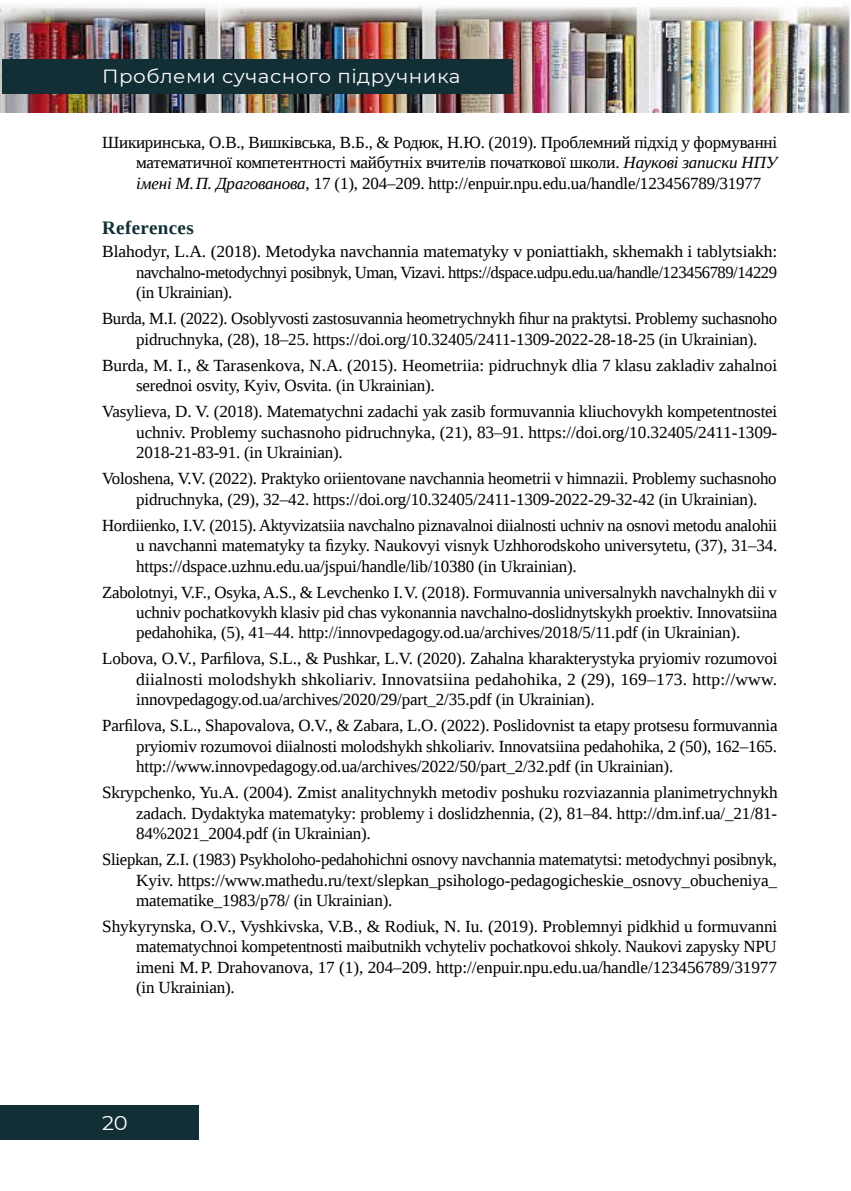
<style>
.page{position:relative;width:851px;height:1191px;background:#fff}
.page>*{position:absolute;margin:0;border:0;box-sizing:border-box;transform-origin:0 0}
.t1{font:20px "Montserrat";color:#fff;scale:1.05 1}
.t2{font:19px "Montserrat";letter-spacing:.025em;color:#fff;scale:1.05 1}
.t3{font:700 19px "Liberation Serif";letter-spacing:.02em;color:#122f35}
.t4{font:17px/20.4px "Liberation Serif";letter-spacing:-.01em;color:#000;text-align:justify}
.s1{font-style:italic}
</style>
<div class="page">
<img style="left:0;top:4px;width:850px;height:109px">
<div style="left:2px;top:60px;width:510px;height:34px;background:#122f35"></div>
<div style="left:0;top:1106px;width:198px;height:34px;background:#122f35"></div>
<p class="t2" style="left:102px;top:63px;width:343px">Проблеми сучасного підручника</p>
<p class="t4" style="left:136px;top:132px;width:642px;text-indent:-34px">Шикиринська, О.В., Вишківська, В.Б., &amp; Родюк, Н.Ю. (2019). Проблемний підхід у формуванні математичної компетентності майбутніх вчителів початкової школи. <span class="s1">Наукові записки НПУ імені М.П. Драгованова</span>, 17 (1), 204–209. http://enpuir.npu.edu.ua/handle/123456789/31977</p>
<p class="t3" style="left:102px;top:215px;width:93px">References</p>
<p class="t4" style="left:136px;top:241px;width:642px;text-indent:-34px">Blahodyr, L.A. (2018). Metodyka navchannia matematyky v poniattiakh, skhemakh i tablytsiakh: navchalno-metodychnyi posibnyk, Uman, Vizavi. https://dspace.udpu.edu.ua/handle/123456789/14229 (in Ukrainian).</p>
<p class="t4" style="left:136px;top:308px;width:642px;text-indent:-34px">Burda, M.I. (2022). Osoblyvosti zastosuvannia heometrychnykh fihur na praktytsi. Problemy suchasnoho pidruchnyka, (28), 18–25. https://doi.org/10.32405/2411-1309-2022-28-18-25 (in Ukrainian).</p>
<p class="t4" style="left:136px;top:355px;width:642px;text-indent:-34px">Burda, M. I., &amp; Tarasenkova, N.A. (2015). Heometriia: pidruchnyk dlia 7 klasu zakladiv zahalnoi serednoi osvity, Kyiv, Osvita. (in Ukrainian).</p>
<p class="t4" style="left:136px;top:401px;width:642px;text-indent:-34px">Vasylieva, D. V. (2018). Matematychni zadachi yak zasib formuvannia kliuchovykh kompetentnostei uchniv. Problemy suchasnoho pidruchnyka, (21), 83–91. https://doi.org/10.32405/2411-1309- 2018-21-83-91. (in Ukrainian).</p>
<p class="t4" style="left:136px;top:468px;width:642px;text-indent:-34px">Voloshena, V.V. (2022). Praktyko oriientovane navchannia heometrii v himnazii. Problemy suchasnoho pidruchnyka, (29), 32–42. https://doi.org/10.32405/2411-1309-2022-29-32-42 (in Ukrainian).</p>
<p class="t4" style="left:136px;top:515px;width:642px;text-indent:-34px">Hordiienko, I.V. (2015). Aktyvizatsiia navchalno piznavalnoi diialnosti uchniv na osnovi metodu analohii u navchanni matematyky ta fizyky. Naukovyi visnyk Uzhhorodskoho universytetu, (37), 31–34. https://dspace.uzhnu.edu.ua/jspui/handle/lib/10380 (in Ukrainian).</p>
<p class="t4" style="left:136px;top:581px;width:642px;text-indent:-34px">Zabolotnyi, V.F., Osyka, A.S., &amp; Levchenko I.V. (2018). Formuvannia universalnykh navchalnykh dii v uchniv pochatkovykh klasiv pid chas vykonannia navchalno-doslidnytskykh proektiv. Innovatsiina pedahohika, (5), 41–44. http://innovpedagogy.od.ua/archives/2018/5/11.pdf (in Ukrainian).</p>
<p class="t4" style="left:136px;top:648px;width:642px;text-indent:-34px">Lobova, O.V., Parfilova, S.L., &amp; Pushkar, L.V. (2020). Zahalna kharakterystyka pryiomiv rozumovoi diialnosti molodshykh shkoliariv. Innovatsiina pedahohika, 2 (29), 169–173. http://www. innovpedagogy.od.ua/archives/2020/29/part_2/35.pdf (in Ukrainian).</p>
<p class="t4" style="left:136px;top:715px;width:642px;text-indent:-34px">Parfilova, S.L., Shapovalova, O.V., &amp; Zabara, L.O. (2022). Poslidovnist ta etapy protsesu formuvannia pryiomiv rozumovoi diialnosti molodshykh shkoliariv. Innovatsiina pedahohika, 2 (50), 162–165. http://www.innovpedagogy.od.ua/archives/2022/50/part_2/32.pdf (in Ukrainian).</p>
<p class="t4" style="left:136px;top:782px;width:642px;text-indent:-34px">Skrypchenko, Yu.A. (2004). Zmist analitychnykh metodiv poshuku rozviazannia planimetrychnykh zadach. Dydaktyka matematyky: problemy i doslidzhennia, (2), 81–84. http://dm.inf.ua/_21/81- 84%2021_2004.pdf (in Ukrainian).</p>
<p class="t4" style="left:136px;top:849px;width:642px;text-indent:-34px">Sliepkan, Z.I. (1983) Psykholoho-pedahohichni osnovy navchannia matematytsi: metodychnyi posibnyk, Kyiv. https://www.mathedu.ru/text/slepkan_psihologo-pedagogicheskie_osnovy_obucheniya_ matematike_1983/p78/ (in Ukrainian).</p>
<p class="t4" style="left:136px;top:916px;width:642px;text-indent:-34px">Shykyrynska, O.V., Vyshkivska, V.B., &amp; Rodiuk, N. Iu. (2019). Problemnyi pidkhid u formuvanni matematychnoi kompetentnosti maibutnikh vchyteliv pochatkovoi shkoly. Naukovi zapysky NPU imeni M.P. Drahovanova, 17 (1), 204–209. http://enpuir.npu.edu.ua/handle/123456789/31977 (in Ukrainian).</p>
<p class="t1" style="left:102px;top:1109px;width:26px">20</p>
</div>
